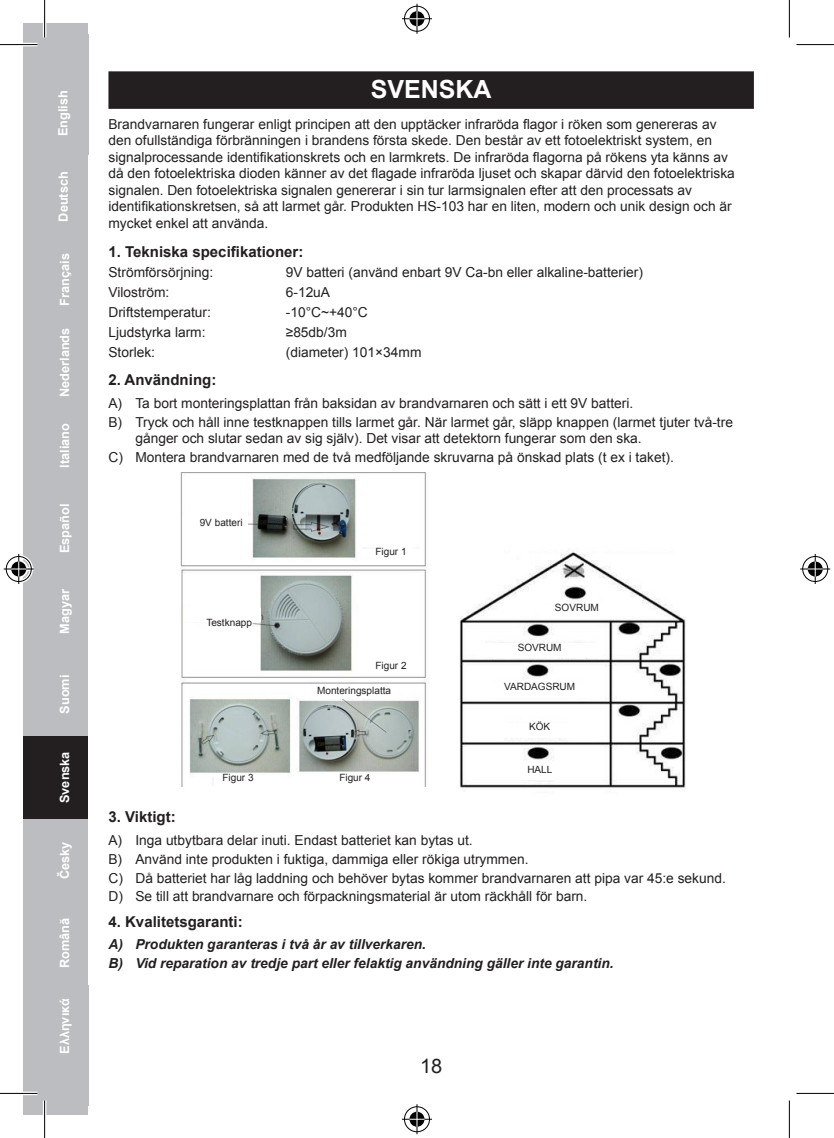
<style>
.page{position:relative;width:834px;height:1138px;background:#fff}
.page>*{position:absolute;margin:0;border:0;box-sizing:border-box;transform-origin:0 0}
.t1{font:700 25px "Arial";color:#fff}
.t2{font:20px "Arial";color:#231f20}
.t3{font:700 15px "Arial";color:#231f20}
.t4{font:13.75px/16.5px "Arial";color:#231f20}
.t5{font:italic 700 13.75px/19px "Arial";color:#231f20}
.t6{font:700 12.75px "Arial";color:#fff}
.t7{font:10px "Arial";color:#231f20}
</style>
<div class="page">
<div style="left:23px;top:155px;width:65px;height:83px;background:#bcbdc0"></div>
<div style="left:23px;top:238px;width:65px;height:83px;background:#bcbdc0"></div>
<div style="left:23px;top:321px;width:65px;height:83px;background:#bcbdc0"></div>
<div style="left:23px;top:404px;width:65px;height:83px;background:#bcbdc0"></div>
<div style="left:23px;top:487px;width:65px;height:83px;background:#bcbdc0"></div>
<div style="left:23px;top:570px;width:65px;height:83px;background:#bcbdc0"></div>
<div style="left:23px;top:653px;width:65px;height:83px;background:#bcbdc0"></div>
<div style="left:23px;top:736px;width:65px;height:83px;background:#231f20"></div>
<div style="left:23px;top:819px;width:65px;height:83px;background:#bcbdc0"></div>
<div style="left:23px;top:902px;width:65px;height:83px;background:#bcbdc0"></div>
<div style="left:23px;top:23px;width:65px;height:132px;background:#bcbdc0"></div>
<div style="left:23px;top:985px;width:65px;height:130px;background:#bcbdc0"></div>
<div style="left:108px;top:71px;width:645px;height:38px;background:#231f20"></div>
<img style="left:180px;top:473px;width:248px;height:313px">
<div style="left:185px;top:508px;width:63px;height:23px;background:#fff"></div>
<div style="left:185px;top:608px;width:76px;height:13px;background:#fff"></div>
<div style="left:359px;top:549px;width:64px;height:14px;background:#fff"></div>
<div style="left:358px;top:659px;width:63px;height:14px;background:#fff"></div>
<div style="left:333px;top:774px;width:64px;height:14px;background:#fff"></div>
<div style="left:214px;top:775px;width:64px;height:14px;background:#fff"></div>
<div style="left:305px;top:686px;width:90px;height:13px;background:#fff"></div>
<img style="left:460px;top:549px;width:226px;height:241px">
<div style="left:539px;top:604px;width:75px;height:14px;background:#fff"></div>
<div style="left:478px;top:643px;width:122px;height:15px;background:#fff"></div>
<div style="left:478px;top:683px;width:122px;height:14px;background:#fff"></div>
<div style="left:478px;top:723px;width:122px;height:15px;background:#fff"></div>
<div style="left:478px;top:766px;width:122px;height:14px;background:#fff"></div>
<hr style="left:0;top:43px;width:38px;height:3px;background:#fff">
<hr style="left:0;top:1092px;width:38px;height:3px;background:#fff">
<hr style="left:43px;top:0;width:3px;height:37px;background:#fff">
<hr style="left:43px;top:1100px;width:3px;height:38px;background:#fff">
<hr style="left:0;top:44px;width:38px;height:1px;background:#000">
<hr style="left:796px;top:44px;width:37px;height:1px;background:#000">
<hr style="left:0;top:1093px;width:38px;height:1px;background:#000">
<hr style="left:796px;top:1093px;width:37px;height:1px;background:#000">
<hr style="left:44px;top:0;width:1px;height:37px;background:#000">
<hr style="left:44px;top:1100px;width:1px;height:38px;background:#000">
<hr style="left:788px;top:0;width:1px;height:37px;background:#000">
<hr style="left:788px;top:1100px;width:1px;height:38px;background:#000">
<div style="left:402px;top:4px;width:29px;height:29px;border:4px solid #fff;border-radius:50%"></div>
<svg style="left:402px;top:17px;width:30px;height:4px"></svg>
<hr style="left:415px;top:4px;width:3px;height:30px;background:#fff">
<div style="left:407px;top:9px;width:19px;height:19px;border:4px solid #fff;border-radius:50%"></div>
<div style="left:404px;top:6px;width:25px;height:26px;border:1px solid #000;border-radius:50%"></div>
<hr style="left:402px;top:18px;width:30px;height:1px;background:#000">
<hr style="left:416px;top:4px;width:1px;height:30px;background:#000">
<svg style="left:409px;top:11px;width:15px;height:15px"></svg>
<div style="left:402px;top:1105px;width:29px;height:29px;border:4px solid #fff;border-radius:50%"></div>
<svg style="left:402px;top:1117px;width:30px;height:4px"></svg>
<hr style="left:415px;top:1104px;width:3px;height:30px;background:#fff">
<div style="left:407px;top:1110px;width:19px;height:19px;border:4px solid #fff;border-radius:50%"></div>
<div style="left:404px;top:1106px;width:25px;height:26px;border:1px solid #000;border-radius:50%"></div>
<hr style="left:402px;top:1119px;width:30px;height:1px;background:#000">
<hr style="left:416px;top:1104px;width:1px;height:30px;background:#000">
<svg style="left:409px;top:1112px;width:15px;height:15px"></svg>
<div style="left:4px;top:555px;width:29px;height:28px;border:4px solid #fff;border-radius:50%"></div>
<svg style="left:4px;top:567px;width:30px;height:4px"></svg>
<svg style="left:17px;top:554px;width:4px;height:30px"></svg>
<div style="left:9px;top:560px;width:19px;height:18px;border:4px solid #fff;border-radius:50%"></div>
<div style="left:6px;top:556px;width:26px;height:26px;border:1px solid #000;border-radius:50%"></div>
<hr style="left:4px;top:569px;width:30px;height:1px;background:#000">
<hr style="left:18px;top:554px;width:1px;height:30px;background:#000">
<svg style="left:11px;top:561px;width:15px;height:15px"></svg>
<div style="left:800px;top:555px;width:29px;height:28px;border:4px solid #fff;border-radius:50%"></div>
<svg style="left:800px;top:567px;width:30px;height:4px"></svg>
<hr style="left:813px;top:554px;width:3px;height:30px;background:#fff">
<div style="left:805px;top:560px;width:19px;height:18px;border:4px solid #fff;border-radius:50%"></div>
<div style="left:802px;top:556px;width:25px;height:26px;border:1px solid #000;border-radius:50%"></div>
<hr style="left:800px;top:569px;width:30px;height:1px;background:#000">
<hr style="left:814px;top:554px;width:1px;height:30px;background:#000">
<svg style="left:807px;top:561px;width:15px;height:15px"></svg>
<p class="t6" style="left:55px;top:136px;width:47px;rotate:-90deg">English</p>
<p class="t6" style="left:55px;top:222px;width:52px;rotate:-90deg">Deutsch</p>
<p class="t6" style="left:56px;top:306px;width:54px;rotate:-90deg">Français</p>
<p class="t6" style="left:56px;top:397px;width:71px;rotate:-90deg">Nederlands</p>
<p class="t6" style="left:56px;top:468px;width:46px;rotate:-90deg">Italiano</p>
<p class="t6" style="left:56px;top:553px;width:51px;rotate:-90deg">Español</p>
<p class="t6" style="left:56px;top:634px;width:46px;rotate:-90deg">Magyar</p>
<p class="t6" style="left:56px;top:714px;width:40px;rotate:-90deg">Suomi</p>
<p class="t6" style="left:56px;top:803px;width:53px;rotate:-90deg">Svenska</p>
<p class="t6" style="left:56px;top:879px;width:39px;rotate:-90deg">Česky</p>
<p class="t6" style="left:56px;top:968px;width:52px;rotate:-90deg">Română</p>
<p class="t6" style="left:56px;top:1054px;width:57px;rotate:-90deg">Ελληνικά</p>
<h1 class="t1" style="left:370px;top:73px;width:122px">SVENSKA</h1>
<p class="t4" style="left:108px;top:116px;width:627px">Brandvarnaren fungerar enligt principen att den upptäcker infraröda flagor i röken som genereras av den ofullständiga förbränningen i brandens första skede. Den består av ett fotoelektriskt system, en signalprocessande identifikationskrets och en larmkrets. De infraröda flagorna på rökens yta känns av då den fotoelektriska dioden känner av det flagade infraröda ljuset och skapar därvid den fotoelektriska signalen. Den fotoelektriska signalen genererar i sin tur larmsignalen efter att den processats av identifikationskretsen, så att larmet går. Produkten HS-103 har en liten, modern och unik design och är mycket enkel att använda.</p>
<p class="t3" style="left:108px;top:241px;width:196px">1. Tekniska specifikationer:</p>
<p class="t4" style="left:108px;top:264px;width:106px">Strömförsörjning:</p>
<p class="t4" style="left:286px;top:264px;width:358px">9V batteri (använd enbart 9V Ca-bn eller alkaline-batterier)</p>
<p class="t4" style="left:108px;top:284px;width:62px">Viloström:</p>
<p class="t4" style="left:286px;top:284px;width:46px">6-12uA</p>
<p class="t4" style="left:108px;top:304px;width:104px">Driftstemperatur:</p>
<p class="t4" style="left:286px;top:304px;width:84px">-10°C~+40°C</p>
<p class="t4" style="left:108px;top:324px;width:99px">Ljudstyrka larm:</p>
<p class="t4" style="left:286px;top:324px;width:63px">≥85db/3m</p>
<p class="t4" style="left:108px;top:344px;width:48px">Storlek:</p>
<p class="t4" style="left:286px;top:344px;width:137px">(diameter) 101×34mm</p>
<p class="t3" style="left:108px;top:370px;width:109px">2. Användning:</p>
<p class="t4" style="left:108px;top:394px;width:626px;line-height:19px">A) Ta bort monteringsplattan från baksidan av brandvarnaren och sätt i ett 9V batteri.<br>B) Tryck och håll inne testknappen tills larmet går. När larmet går, släpp knappen (larmet tjuter två-tre</p>
<p class="t4" style="left:108px;top:429px;width:566px;line-height:19px;text-align:center">gånger och slutar sedan av sig själv). Det visar att detektorn fungerar som den ska.<br>C) Montera brandvarnaren med de två medföljande skruvarna på önskad plats (t ex i taket).</p>
<p class="t7" style="left:200px;top:516px;width:44px">9V batteri</p>
<p class="t7" style="left:206px;top:616px;width:47px">Testknapp</p>
<p class="t7" style="left:375px;top:545px;width:33px">Figur 1</p>
<p class="t7" style="left:375px;top:659px;width:33px">Figur 2</p>
<p class="t7" style="left:317px;top:684px;width:75px">Monteringsplatta</p>
<p class="t7" style="left:222px;top:771px;width:33px">Figur 3</p>
<p class="t7" style="left:339px;top:771px;width:33px">Figur 4</p>
<p class="t7" style="left:554px;top:601px;width:45px">SOVRUM</p>
<p class="t7" style="left:517px;top:641px;width:45px">SOVRUM</p>
<p class="t7" style="left:504px;top:680px;width:72px">VARDAGSRUM</p>
<p class="t7" style="left:529px;top:720px;width:23px">KÖK</p>
<p class="t7" style="left:527px;top:763px;width:27px">HALL</p>
<p class="t3" style="left:108px;top:807px;width:69px">3. Viktigt:</p>
<p class="t4" style="left:108px;top:830px;width:618px;line-height:19px">A) Inga utbytbara delar inuti. Endast batteriet kan bytas ut.<br>B) Använd inte produkten i fuktiga, dammiga eller rökiga utrymmen.<br>C) Då batteriet har låg laddning och behöver bytas kommer brandvarnaren att pipa var 45:e sekund.<br>D) Se till att brandvarnare och förpackningsmaterial är utom räckhåll för barn.</p>
<p class="t3" style="left:108px;top:911px;width:136px">4. Kvalitetsgaranti:</p>
<p class="t5" style="left:108px;top:935px;width:506px">A) Produkten garanteras i två år av tillverkaren.<br>B) Vid reparation av tredje part eller felaktig användning gäller inte garantin.</p>
<h2 class="t2" style="left:420px;top:1052px;width:24px">18</h2>
</div>
